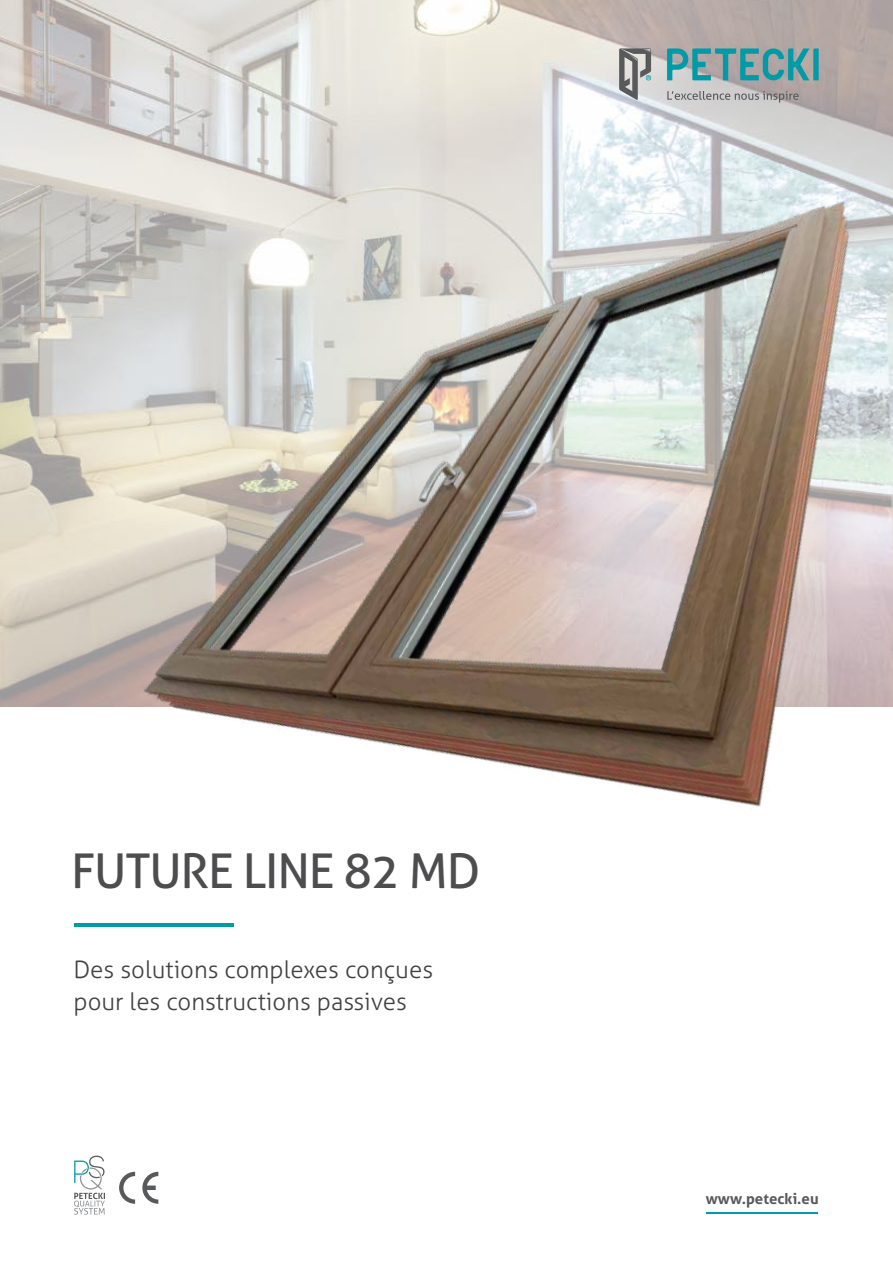
<style>
.page{position:relative;width:893px;height:1263px;background:#fff}
.page>*{position:absolute;margin:0;border:0;box-sizing:border-box;transform-origin:0 0}
.t1{font:48px "Aller";letter-spacing:-.025em;color:#4d4d4f}
.t2{font:300 24px/31.5px "Aller";color:#414042}
.t3{font:700 15px "Aller";color:#58595b}
</style>
<div class="page">
<img style="left:0;top:0;width:77px;height:706px">
<hr style="left:74px;top:923px;width:160px;height:3px;background:#009ba7">
<hr style="left:706px;top:1212px;width:112px;height:2px;background:#009ba7">
<img style="left:77px;top:0;width:816px;height:927px">
<svg style="left:74px;top:1155px;width:31px;height:59px"></svg>
<svg style="left:119px;top:1172px;width:39px;height:32px"></svg>
<svg style="left:667px;top:91px;width:132px;height:12px;background:#b1afb0"></svg>
<svg style="left:667px;top:48px;width:152px;height:32px;background:#64a2a7"></svg>
<svg style="left:619px;top:48px;width:32px;height:52px;background:#989a9b"></svg>
<h1 class="t1" style="left:71px;top:842px;width:411px">FUTURE LINE 82 MD</h1>
<p class="t2" style="left:74px;top:954px;width:361px">Des solutions complexes conçues pour les constructions passives</p>
<p class="t3" style="left:706px;top:1189px;width:114px">www.petecki.eu</p>
</div>
